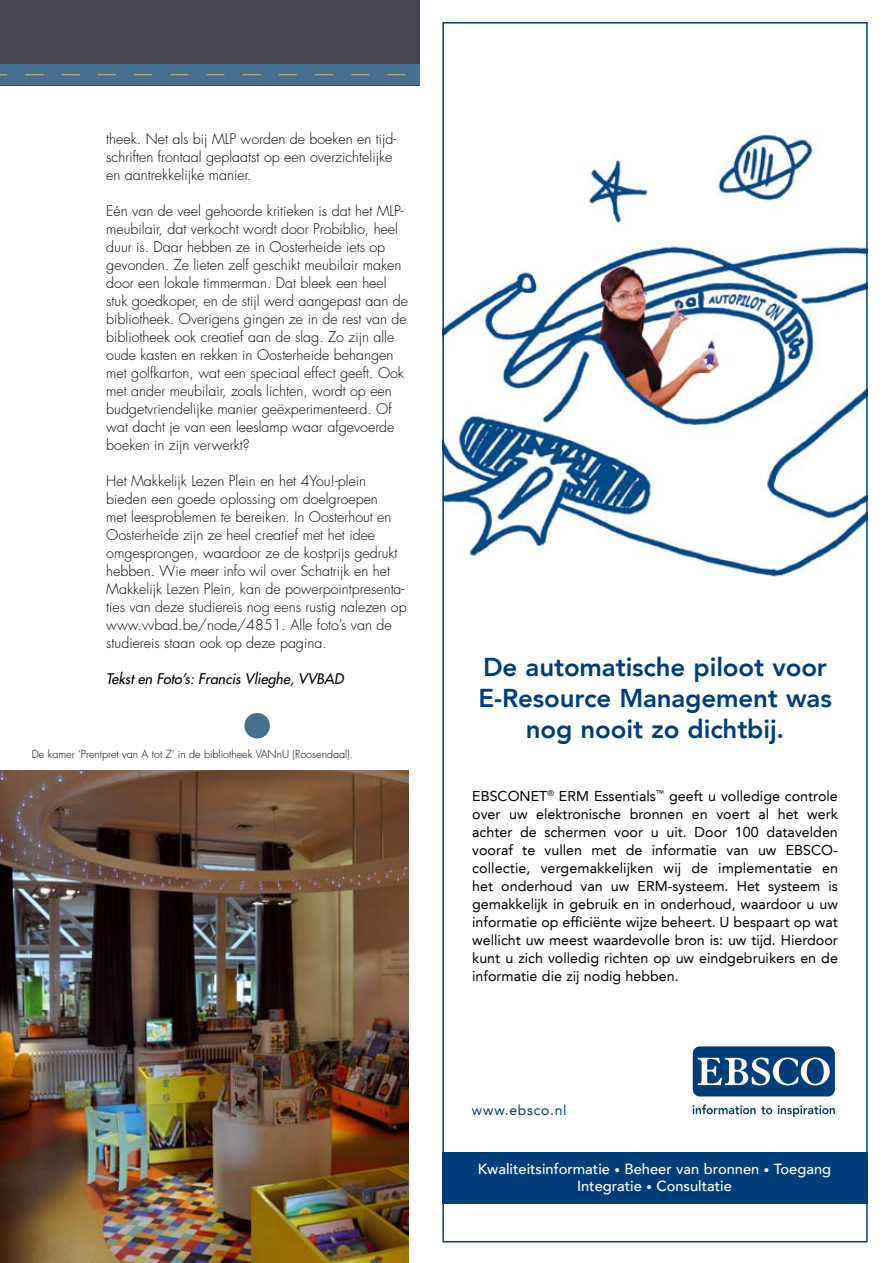
<style>
.page{position:relative;width:893px;height:1263px;background:#fff}
.page>*{position:absolute;margin:0;border:0;box-sizing:border-box;transform-origin:0 0}
.t1{font:800 25.8px/31px "Avenir LT";letter-spacing:-.005em;color:#003e79;text-align:center}
.t2{font:500 14.7px/17.5px "Avenir LT";color:#fff;text-align:center}
.t3{font:300 14.25px/18px "Futura";color:#000}
.t4{font:14.25px/18px "Avenir LT";color:#000;text-align:justify}
.t5{font:italic 14.25px "Futura";color:#000}
.t6{font:13.95px "Avenir LT";letter-spacing:.05em;color:#003e79}
.t7{font:300 10.8px "Futura";color:#000}
.s1{font-size:10.95px}
</style>
<div class="page">
<div style="left:0;top:0;width:893px;height:85px;background:#46454f"></div>
<div style="left:0;top:64px;width:893px;height:21px;background:#446f91"></div>
<svg style="left:0;top:74px;width:421px;height:1px"></svg>
<div style="left:244px;top:713px;width:26px;height:25px;background:#446f91;border-radius:50%"></div>
<div style="left:421px;top:0;width:472px;height:114px;background:#fff"></div>
<img style="left:1px;top:771px;width:407px;height:492px">
<img style="left:445px;top:134px;width:420px;height:443px">
<div style="left:442px;top:1153px;width:426px;height:51px;background:#003e79"></div>
<div style="left:693px;top:1046px;width:142px;height:50px;background:#003e79;border-radius:7px"></div>
<svg style="left:698px;top:1057px;width:132px;height:28px"></svg>
<svg style="left:693px;top:1104px;width:79px;height:10px"></svg>
<svg style="left:778px;top:1105px;width:57px;height:12px"></svg>
<p class="t3" style="left:106px;top:130px;width:291px">theek. Net als bij MLP worden de boeken en tijd&shy;schriften frontaal geplaatst op een overzichtelijke en aantrekkelijke manier.</p>
<p class="t3" style="left:106px;top:202px;width:303px">Eén van de veel gehoorde kritieken is dat het MLP&shy;meubilair, dat verkocht wordt door Probiblio, heel duur is. Daar hebben ze in Oosterheide iets op gevonden. Ze lieten zelf geschikt meubilair maken door een lokale timmerman. Dat bleek een heel stuk goedkoper, en de stijl werd aangepast aan de bibliotheek. Overigens gingen ze in de rest van de bibliotheek ook creatief aan de slag. Zo zijn alle oude kasten en rekken in Oosterheide behangen met golfkarton, wat een speciaal effect geeft. Ook met ander meubilair, zoals lichten, wordt op een budgetvriendelijke manier geëxperimenteerd. Of wat dacht je van een leeslamp waar afgevoerde boeken in zijn verwerkt?</p>
<p class="t3" style="left:106px;top:472px;width:302px">Het Makkelijk Lezen Plein en het 4You!-plein bieden een goede oplossing om doelgroepen<br>met leesproblemen te bereiken. In Oosterhout en Oosterheide zijn ze heel creatief met het idee omgesprongen, waardoor ze de kostprijs gedrukt hebben. Wie meer info wil over Schatrijk en het Makkelijk Lezen Plein, kan de powerpointpresenta&shy;ties van deze studiereis nog eens rustig nalezen op www.vvbad.be/node/4851. Alle foto’s van de studiereis staan ook op deze pagina.</p>
<p class="t5" style="left:106px;top:670px;width:239px">Tekst en Foto’s: Francis Vlieghe, VVBAD</p>
<p class="t7" style="left:32px;top:747px;width:323px">De kamer ‘Prentpret van A tot Z’ in de bibliotheek VANnU (Roosendaal).</p>
<h1 class="t1" style="left:478px;top:651px;width:355px">De automatische piloot voor<br>E-Resource Management was nog nooit zo dichtbij.</h1>
<p class="t4" style="left:472px;top:787px;width:367px">EBSCONET<sup>®</sup> ERM Essentials<sup>™</sup> geeft u volledige controle over uw elektronische bronnen en voert al het werk achter de schermen voor u uit. Door 100 datavelden vooraf te vullen met de informatie van uw EBSCO&shy;collectie, vergemakkelijken wij de implementatie en het onderhoud van uw ERM-systeem. Het systeem is gemakkelijk in gebruik en in onderhoud, waardoor u uw informatie op efficiënte wijze beheert. U bespaart op wat wellicht uw meest waardevolle bron is: uw tijd. Hierdoor kunt u zich volledig richten op uw eindgebruikers en de informatie die zij nodig hebben.</p>
<p class="t6" style="left:472px;top:1102px;width:96px">www.ebsco.nl</p>
<p class="t2" style="left:478px;top:1160px;width:355px">Kwaliteitsinformatie <span class="s1">•</span> Beheer van bronnen <span class="s1">•</span> Toegang<br>Integratie <span class="s1">•</span> Consultatie</p>
</div>
